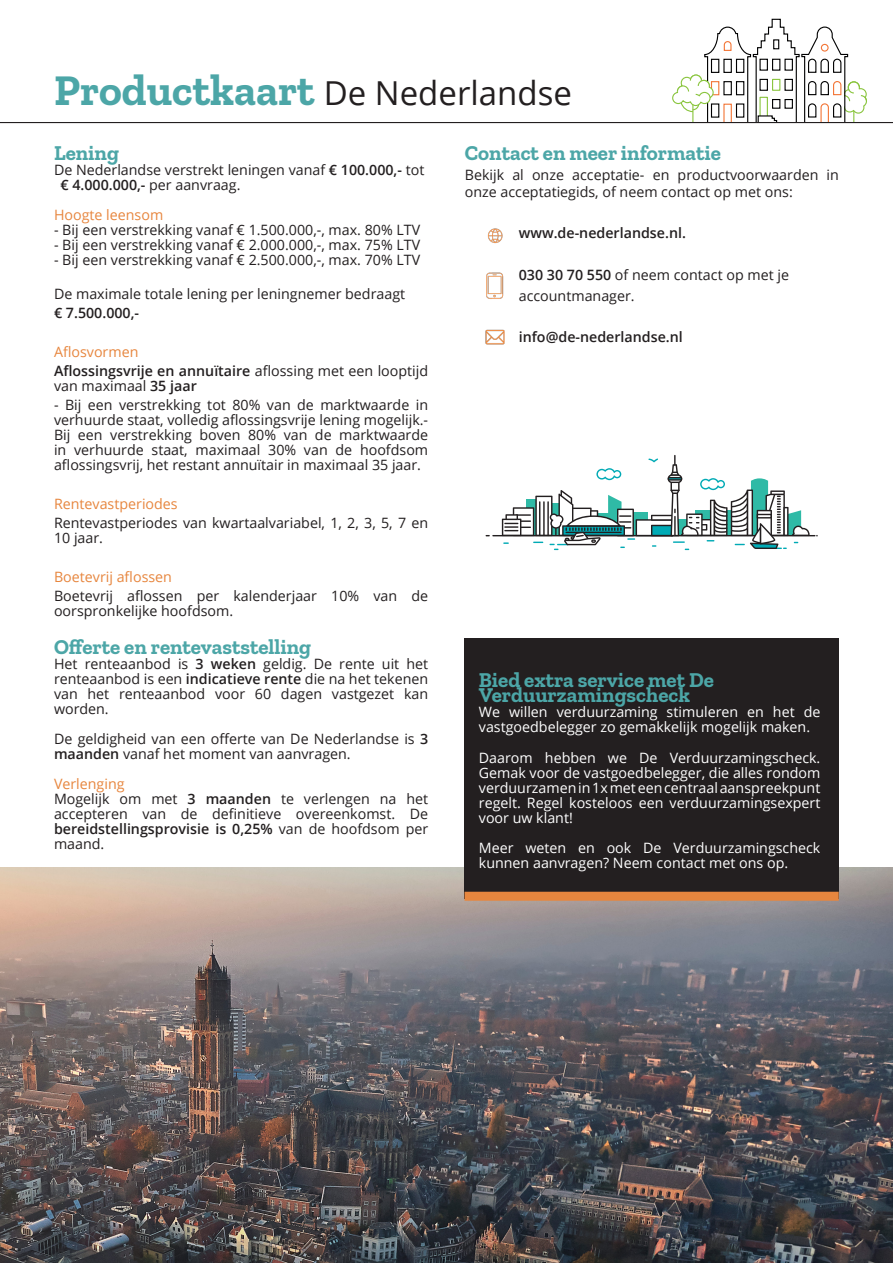
<style>
.page{position:relative;width:893px;height:1263px;background:#fff}
.page>*{position:absolute;margin:0;border:0;box-sizing:border-box;transform-origin:0 0}
.t1{font:33px "Open Sans";color:#231f20}
.t2{font:700 21px/15px "Zilla Slab";color:#4ca6a7}
.t3{font:14.25px/15px "Open Sans";color:#231f20}
.t4{font:14.25px/15px "Open Sans";color:#fff}
.t5{font:600 14.25px "Open Sans";color:#231f20}
.t6{font:14.25px "Open Sans";color:#e7863e}
.s1{font-family:"Zilla Slab";font-weight:700;font-size:43.5px;color:#4ca6a7}
.s2{font-weight:600}
.s3{font-weight:400}
</style>
<div class="page">
<img style="left:0;top:867px;width:893px;height:396px">
<hr style="left:492px;top:535px;width:323px;height:1px;background:#231f20">
<svg style="left:502px;top:455px;width:308px;height:95px"></svg>
<svg style="left:672px;top:18px;width:196px;height:106px"></svg>
<hr style="left:0;top:122px;width:893px;height:1px;background:#231f20">
<img style="left:487px;top:228px;width:16px;height:16px">
<img style="left:485px;top:329px;width:20px;height:16px">
<img style="left:486px;top:272px;width:18px;height:27px">
<div style="left:465px;top:638px;width:374px;height:261px;background:#231f20"></div>
<div style="left:464px;top:892px;width:375px;height:9px;background:#e7863e"></div>
<p class="t1" style="left:54px;top:71px;width:519px"><span class="s1">Productkaart</span> De Nederlandse</p>
<p class="t2" style="left:465px;top:145px;width:258px">Contact en meer informatie</p>
<p class="t3" style="left:465px;top:167px;width:376px;line-height:16.5px">Bekijk al onze acceptatie- en productvoorwaarden in onze acceptatiegids, of neem contact op met ons:</p>
<p class="t5" style="left:519px;top:224px;width:169px">www.de-nederlandse.nl.</p>
<p class="t3" style="left:519px;top:267px;width:272px"><span class="s2">030 30 70 550</span> of neem contact op met je</p>
<p class="t3" style="left:519px;top:288px;width:117px">accountmanager.</p>
<p class="t5" style="left:519px;top:327px;width:166px">info@de-nederlandse.nl</p>
<p class="t2" style="left:54px;top:145px;width:66px">Lening</p>
<p class="t3" style="left:54px;top:162px;width:372px">De Nederlandse verstrekt leningen vanaf <span class="s2">€ 100.000,-</span> tot</p>
<p class="t5" style="left:60px;top:175px;width:182px">€ 4.000.000,- <span class="s3">per aanvraag.</span></p>
<p class="t6" style="left:54px;top:205px;width:111px">Hoogte leensom</p>
<p class="t3" style="left:54px;top:222px;width:368px">- Bij een verstrekking vanaf € 1.500.000,-, max. 80% LTV</p>
<p class="t3" style="left:54px;top:237px;width:368px">- Bij een verstrekking vanaf € 2.000.000,-, max. 75% LTV</p>
<p class="t3" style="left:54px;top:252px;width:368px">- Bij een verstrekking vanaf € 2.500.000,-, max. 70% LTV</p>
<p class="t3" style="left:54px;top:286px;width:353px">De maximale totale lening per leningnemer bedraagt</p>
<p class="t5" style="left:54px;top:303px;width:87px">€ 7.500.000,-</p>
<p class="t6" style="left:54px;top:342px;width:86px">Aflosvormen</p>
<p class="t3" style="left:54px;top:363px;width:376px"><span class="s2">Aflossingsvrije en annuïtaire</span> aflossing met een looptijd van maximaal <span class="s2">35 jaar</span></p>
<p class="t3" style="left:54px;top:397px;width:376px;text-align:justify">- Bij een verstrekking tot 80% van de marktwaarde in verhuurde staat, volledig aflossingsvrije lening mogelijk.- Bij een verstrekking boven 80% van de marktwaarde in verhuurde staat, maximaal 30% van de hoofdsom aflossingsvrij, het restant annuïtair in maximaal 35 jaar.</p>
<p class="t6" style="left:54px;top:494px;width:125px">Rentevastperiodes</p>
<p class="t3" style="left:54px;top:515px;width:376px">Rentevastperiodes van kwartaalvariabel, 1, 2, 3, 5, 7 en<br>10 jaar.</p>
<p class="t6" style="left:54px;top:567px;width:120px">Boetevrij aflossen</p>
<p class="t3" style="left:54px;top:588px;width:376px">Boetevrij aflossen per kalenderjaar 10% van de oorspronkelijke hoofdsom.</p>
<p class="t2" style="left:54px;top:639px;width:259px">Offerte en rentevaststelling</p>
<p class="t3" style="left:54px;top:656px;width:376px;text-align:justify">Het renteaanbod is <span class="s2">3 weken</span> geldig. De rente uit het renteaanbod is een <span class="s2">indicatieve rente</span> die na het tekenen van het renteaanbod voor 60 dagen vastgezet kan worden.</p>
<p class="t3" style="left:54px;top:731px;width:376px">De geldigheid van een offerte van De Nederlandse is <span class="s2">3 maanden</span> vanaf het moment van aanvragen.</p>
<p class="t6" style="left:54px;top:774px;width:72px">Verlenging</p>
<p class="t3" style="left:54px;top:791px;width:376px;text-align:justify">Mogelijk om met <span class="s2">3 maanden</span> te verlengen na het accepteren van de definitieve overeenkomst. De <span class="s2">bereidstellingsprovisie is 0,25%</span> van de hoofdsom per maand.</p>
<p class="t2" style="left:479px;top:673px;width:236px">Bied extra service met De<br>Verduurzamingscheck</p>
<p class="t4" style="left:479px;top:704px;width:343px">We willen verduurzaming stimuleren en het de vastgoedbelegger zo gemakkelijk mogelijk maken.</p>
<p class="t4" style="left:479px;top:749px;width:343px;text-align:justify">Daarom hebben we De Verduurzamingscheck.<br>Gemak voor de vastgoedbelegger, die alles rondom verduurzamen in 1x met een centraal aanspreekpunt regelt. Regel kosteloos een verduurzamingsexpert voor uw klant!</p>
<p class="t4" style="left:479px;top:839px;width:343px">Meer weten en ook De Verduurzamingscheck kunnen aanvragen? Neem contact met ons op.</p>
</div>
